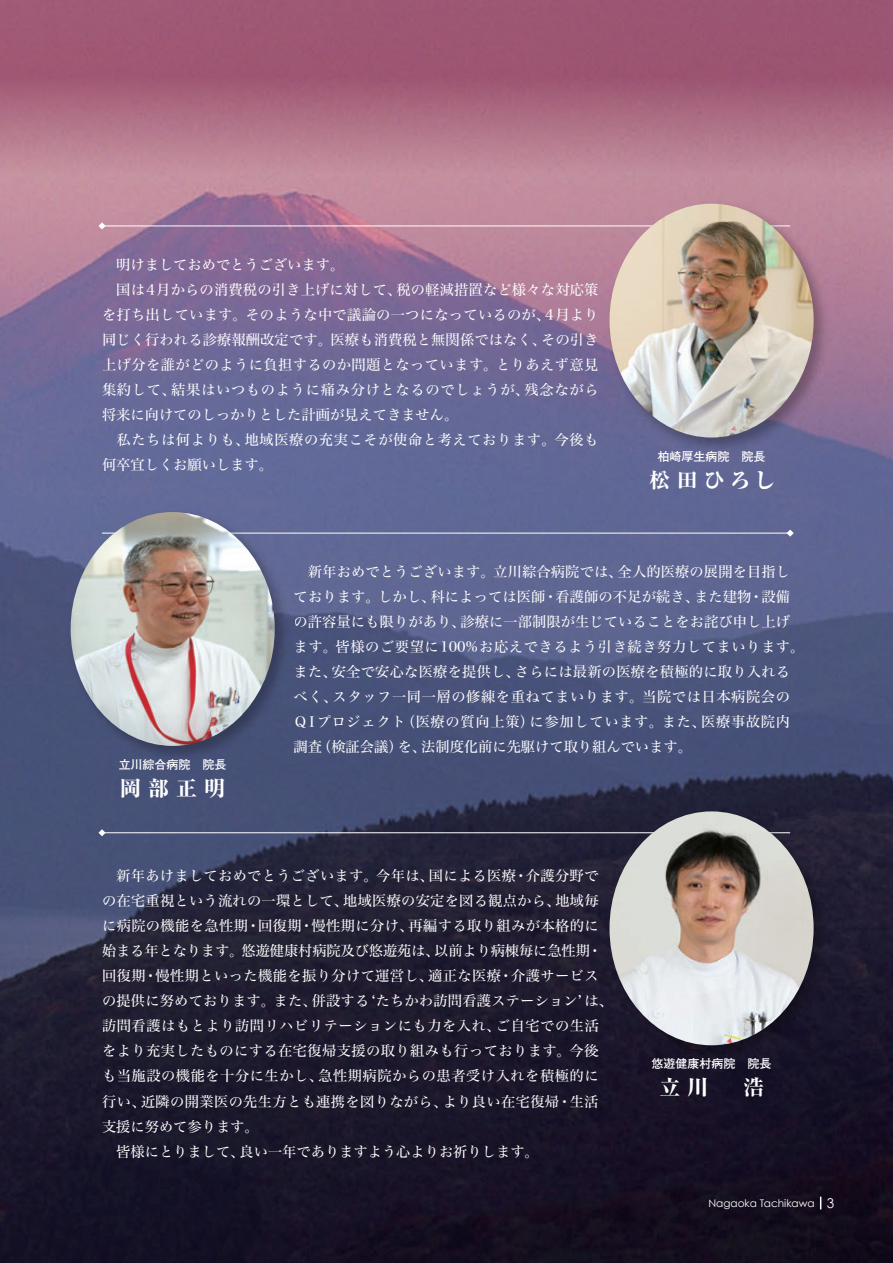
<style>
.page{position:relative;width:893px;height:1263px;background:#fff}
.page>*{position:absolute;margin:0;border:0;box-sizing:border-box;transform-origin:0 0}
.t1{font:800 21px "Ryumin Pr 6";color:#fff}
.t2{font:14.25px/25px "Hira Min Std W4";letter-spacing:.02em;color:#fff}
.t3{font:700 12px "Futo Go B101 Pr 5";color:#fff}
.t4{font:10.5px "Century Gothic";color:#fff}
.s1{font-size:13.5px}
</style>
<div class="page">
<img style="left:0;top:177px;width:893px;height:1086px">
<svg style="left:0;top:0;width:893px;height:177px"></svg>
<hr style="left:102px;top:226px;width:688px;height:1px;background:#fff">
<svg style="left:98px;top:222px;width:8px;height:7px"></svg>
<hr style="left:102px;top:533px;width:688px;height:1px;background:#fff">
<svg style="left:787px;top:530px;width:7px;height:7px"></svg>
<hr style="left:102px;top:832px;width:688px;height:1px;background:#fff">
<svg style="left:98px;top:829px;width:8px;height:7px"></svg>
<img style="left:60px;top:497px;width:235px;height:303px">
<img style="left:71px;top:512px;width:204px;height:234px">
<img style="left:597px;top:801px;width:242px;height:266px">
<img style="left:609px;top:811px;width:205px;height:234px">
<img style="left:565px;top:189px;width:302px;height:271px">
<img style="left:609px;top:204px;width:205px;height:233px">
<svg style="left:820px;top:1197px;width:1px;height:12px"></svg>
<p class="t2" style="left:102px;top:252px;width:498px">　明けましておめでとうございます。<br>　国は4月からの消費税の引き上げに対して、税の軽減措置など様々な対応策を打ち出しています。そのような中で議論の一つになっているのが、4月より同じく行われる診療報酬改定です。医療も消費税と無関係ではなく、その引き上げ分を誰がどのように負担するのか問題となっています。とりあえず意見集約して、結果はいつものように痛み分けとなるのでしょうが、残念ながら将来に向けてのしっかりとした計画が見えてきません。<br>　私たちは何よりも、地域医療の充実こそが使命と考えております。今後も何卒宜しくお願いします。</p>
<p class="t3" style="left:658px;top:447px;width:110px">柏崎厚生病院　院長</p>
<h1 class="t1" style="left:649px;top:464px;width:127px">松 田 ひ ろ し</h1>
<p class="t3" style="left:119px;top:755px;width:109px">立川綜合病院　院長</p>
<h1 class="t1" style="left:120px;top:772px;width:106px">岡 部 正 明</h1>
<p class="t2" style="left:294px;top:559px;width:512px">　新年おめでとうございます。立川綜合病院では、全人的医療の展開を目指しております。しかし、科によっては医師・看護師の不足が続き、また建物・設備の許容量にも限りがあり、診療に一部制限が生じていることをお詫び申し上げます。皆様のご要望に100%お応えできるよう引き続き努力してまいります。また、安全で安心な医療を提供し、さらには最新の医療を積極的に取り入れるべく、スタッフ一同一層の修練を重ねてまいります。当院では日本病院会のＱＩプロジェクト（医療の質向上策）に参加しています。また、医療事故院内調査（検証会議）を、法制度化前に先駆けて取り組んでいます。</p>
<p class="t2" style="left:102px;top:863px;width:513px">　新年あけましておめでとうございます。今年は、国による医療・介護分野での在宅重視という流れの一環として、地域医療の安定を図る観点から、地域毎に病院の機能を急性期・回復期・慢性期に分け、再編する取り組みが本格的に始まる年となります。悠遊健康村病院及び悠遊苑は、以前より病棟毎に急性期・回復期・慢性期といった機能を振り分けて運営し、適正な医療・介護サービスの提供に努めております。また、併設するʻたちかわ訪問看護ステーションʼは、訪問看護はもとより訪問リハビリテーションにも力を入れ、ご自宅での生活をより充実したものにする在宅復帰支援の取り組みも行っております。今後も当施設の機能を十分に生かし、急性期病院からの患者受け入れを積極的に行い、近隣の開業医の先生方とも連携を図りながら、より良い在宅復帰・生活支援に努めて参ります。<br>　皆様にとりまして、良い一年でありますよう心よりお祈りします。</p>
<p class="t3" style="left:652px;top:1054px;width:122px">悠遊健康村病院　院長</p>
<h1 class="t1" style="left:659px;top:1071px;width:106px">立 川 　浩</h1>
<p class="t4" style="left:708px;top:1197px;width:127px">Nagaoka Tachikawa <span class="s1">3</span></p>
</div>
